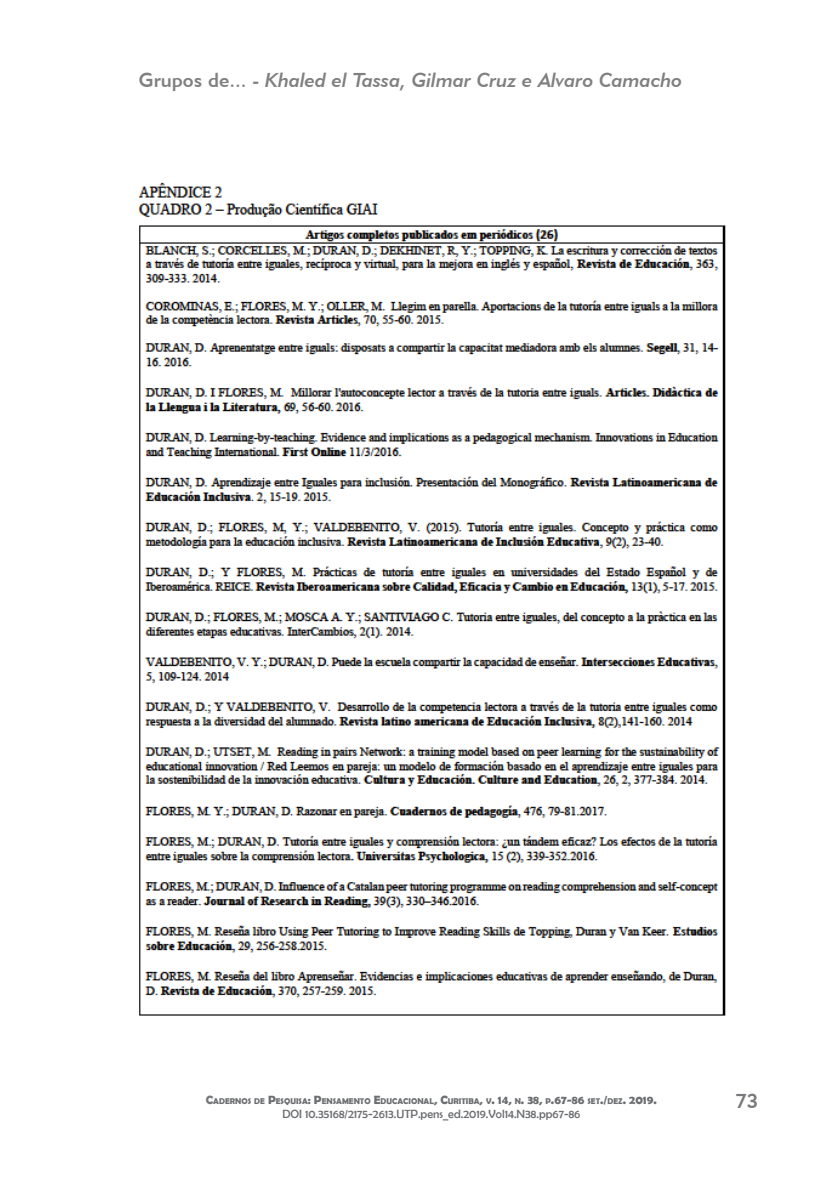
<style>
.page{position:relative;width:840px;height:1191px;background:#fff}
.page>*{position:absolute;margin:0;border:0;box-sizing:border-box;transform-origin:0 0}
.t1{font:20px "Geometric 415 BT Medium Italic A";color:#808080}
.t2{font:20px "Geometric 415 BT Medium A";color:#77787b}
.t3{font:12px "Berlin Sans FB";color:#6d6e71}
.t4{font:700 8.4px "Berlin Sans FB Demi";color:#6d6e71}
.s1{font-family:"Geometric 415 BT Medium A"}
.s2{font-size:12px;color:#77787b}
.s3{font-size:12px}
</style>
<div class="page">
<img style="left:138px;top:182px;width:588px;height:834px">
<h1 class="t1" style="left:139px;top:68px;width:544px"><span class="s1">Grupos de... -</span> Khaled el Tassa, Gilmar Cruz e Alvaro Camacho</h1>
<p class="t4" style="left:206px;top:1096px;width:452px"><span class="s2">C</span>ADERNOS DE <span class="s3">P</span>ESQUISA<span class="s3">: P</span>ENSAMENTO <span class="s3">E</span>DUCACIONAL<span class="s3">, C</span>URITIBA<span class="s3">,</span> V<span class="s3">. 14,</span> N<span class="s3">. 38,</span> P<span class="s3">.67-86</span> SET<span class="s3">./</span>DEZ<span class="s3">. 2019.</span></p>
<h2 class="t3" style="left:282px;top:1107px;width:299px">DOI 10.35168/2175-2613.UTP.pens_ed.2019.Vol14.N38.pp67-86</h2>
<h1 class="t2" style="left:735px;top:1088px;width:24px">73</h1>
</div>
